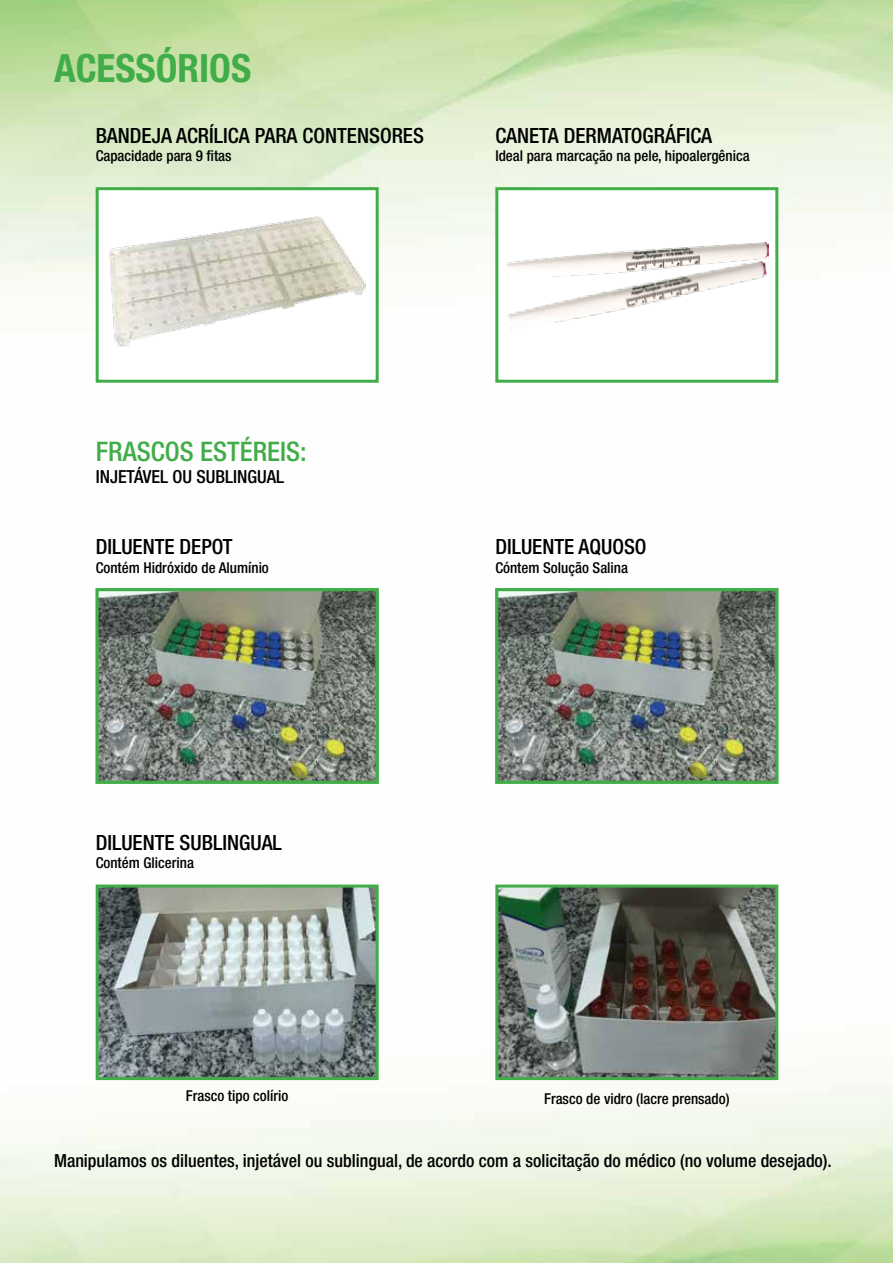
<style>
.page{position:relative;width:893px;height:1263px;background:#fff}
.page>*{position:absolute;margin:0;border:0;box-sizing:border-box;transform-origin:0 0}
.t1{font:700 condensed 39px "Helvetica Neue LT Std";color:#41ad49}
.t2{font:500 condensed 27px "Helvetica Neue LT Std";color:#41ad49}
.t3{font:500 condensed 21px "Helvetica Neue LT Std";color:#000}
.t4{font:500 condensed 18px "Helvetica Neue LT Std";color:#000}
.t5{font:500 condensed 15px "Helvetica Neue LT Std";color:#000}
</style>
<div class="page">
<div style="left:96px;top:187px;width:283px;height:196px;background:#fff;border:3px solid #41ad49"></div>
<div style="left:495px;top:187px;width:283px;height:196px;background:#fff;border:3px solid #41ad49"></div>
<img style="left:109px;top:217px;width:256px;height:129px">
<img style="left:508px;top:278px;width:252px;height:51px">
<img style="left:507px;top:243px;width:261px;height:35px">
<img style="left:100px;top:592px;width:275px;height:188px">
<div style="left:96px;top:588px;width:283px;height:196px;border:3px solid #41ad49"></div>
<img style="left:100px;top:888px;width:275px;height:188px">
<div style="left:96px;top:884px;width:283px;height:196px;border:3px solid #41ad49"></div>
<img style="left:499px;top:888px;width:275px;height:188px">
<div style="left:495px;top:884px;width:283px;height:196px;border:3px solid #41ad49"></div>
<img style="left:499px;top:592px;width:275px;height:188px">
<div style="left:495px;top:588px;width:283px;height:196px;border:3px solid #41ad49"></div>
<h1 class="t1" style="left:54px;top:44px;width:199px">ACESSÓRIOS</h1>
<h3 class="t3" style="left:96px;top:123px;width:330px">BANDEJA ACRÍLICA PARA CONTENSORES</h3>
<p class="t5" style="left:96px;top:147px;width:137px">Capacidade para 9 fitas</p>
<h3 class="t3" style="left:495px;top:123px;width:218px">CANETA DERMATOGRÁFICA</h3>
<p class="t5" style="left:495px;top:147px;width:256px">Ideal para marcação na pele, hipoalergênica</p>
<h2 class="t2" style="left:96px;top:435px;width:213px">FRASCOS ESTÉREIS:</h2>
<p class="t4" style="left:96px;top:466px;width:190px">INJETÁVEL OU SUBLINGUAL</p>
<h3 class="t3" style="left:96px;top:534px;width:139px">DILUENTE DEPOT</h3>
<p class="t5" style="left:96px;top:558px;width:175px">Contém Hidróxido de Alumínio</p>
<h3 class="t3" style="left:96px;top:829px;width:188px">DILUENTE SUBLINGUAL</h3>
<p class="t5" style="left:96px;top:853px;width:100px">Contém Glicerina</p>
<h3 class="t3" style="left:495px;top:534px;width:153px">DILUENTE AQUOSO</h3>
<p class="t5" style="left:495px;top:558px;width:134px">Cóntem Solução Salina</p>
<p class="t5" style="left:186px;top:1087px;width:104px">Frasco tipo colírio</p>
<p class="t5" style="left:544px;top:1090px;width:187px">Frasco de vidro (lacre prensado)</p>
<p class="t4" style="left:54px;top:1150px;width:779px">Manipulamos os diluentes, injetável ou sublingual, de acordo com a solicitação do médico (no volume desejado).</p>
</div>
